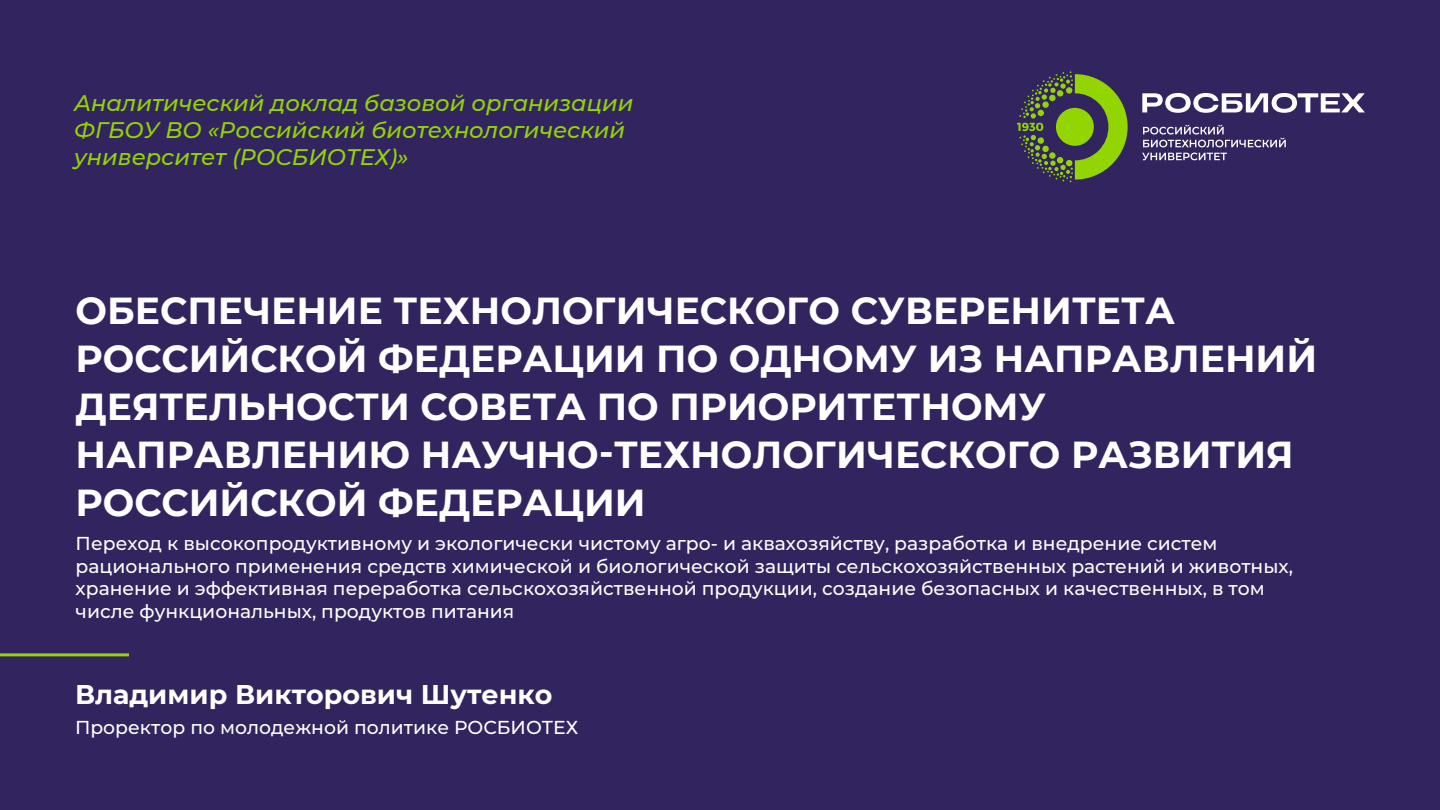
<style>
.page{position:relative;width:1440px;height:810px;background:#32255f}
.page>*{position:absolute;margin:0;border:0;box-sizing:border-box;transform-origin:0 0}
.t1{font:700 37.5px/48px "Montserrat";color:#fff}
.t2{font:700 27px "Montserrat";color:#fff}
.t3{font:italic 500 22.5px/27px "Montserrat";color:#93d500}
.t4{font:500 18.75px/22.5px "Montserrat";color:#fff}
</style>
<div class="page">
<svg style="left:1143px;top:125px;width:143px;height:22px"></svg>
<svg style="left:1142px;top:153px;width:85px;height:7px"></svg>
<svg style="left:1142px;top:93px;width:223px;height:20px"></svg>
<svg style="left:1017px;top:71px;width:111px;height:111px"></svg>
<hr style="left:0;top:653px;width:129px;height:3px;background:#93d500">
<p class="t3" style="left:74px;top:88px;width:561px">Аналитический доклад базовой организации<br>ФГБОУ ВО «Российский биотехнологический университет (РОСБИОТЕХ)»</p>
<h1 class="t1" style="left:76px;top:285px;width:1243px">ОБЕСПЕЧЕНИЕ ТЕХНОЛОГИЧЕСКОГО СУВЕРЕНИТЕТА РОССИЙСКОЙ ФЕДЕРАЦИИ ПО ОДНОМУ ИЗ НАПРАВЛЕНИЙ ДЕЯТЕЛЬНОСТИ СОВЕТА ПО ПРИОРИТЕТНОМУ НАПРАВЛЕНИЮ НАУЧНО-ТЕХНОЛОГИЧЕСКОГО РАЗВИТИЯ РОССИЙСКОЙ ФЕДЕРАЦИИ</h1>
<p class="t4" style="left:76px;top:532px;width:1219px">Переход к высокопродуктивному и экологически чистому агро- и аквахозяйству, разработка и внедрение систем рационального применения средств химической и биологической защиты сельскохозяйственных растений и животных, хранение и эффективная переработка сельскохозяйственной продукции, создание безопасных и качественных, в том числе функциональных, продуктов питания</p>
<h2 class="t2" style="left:75px;top:675px;width:479px">Владимир Викторович Шутенко</h2>
<p class="t4" style="left:75px;top:715px;width:505px">Проректор по молодежной политике РОСБИОТЕХ</p>
</div>
